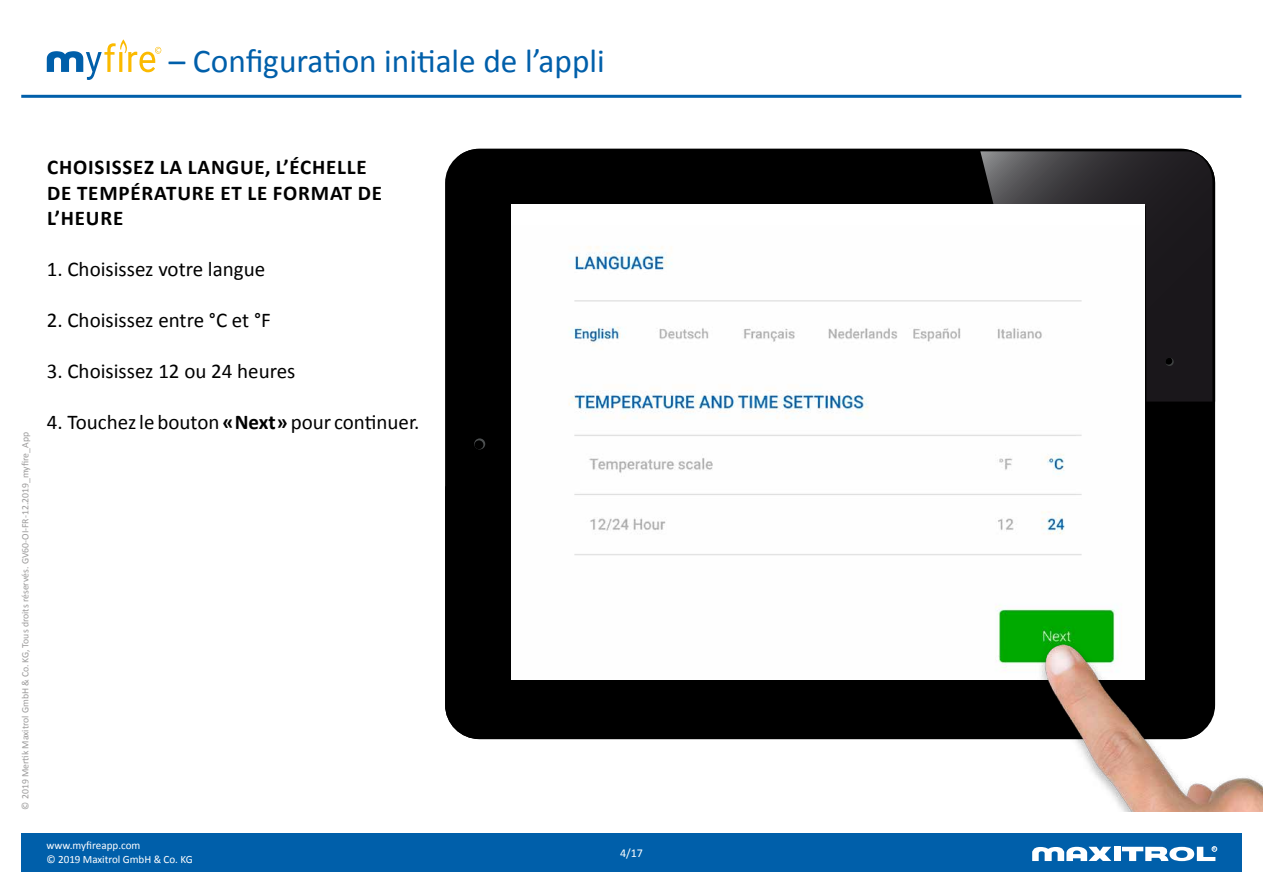
<style>
.page{position:relative;width:1263px;height:893px;background:#fff}
.page>*{position:absolute;margin:0;border:0;box-sizing:border-box;transform-origin:0 0}
.t1{font:33.3px "Calibri";color:#005faa}
.t2{font:21px "Calibri";color:#000}
.t3{font:700 21px/25.5px "Calibri";letter-spacing:.04em;color:#000}
.t4{font:12px "Calibri";color:#fff}
.t5{font:11.1px "Calibri";letter-spacing:-.005em;color:#fff}
.t6{font:9.75px "Calibri";color:#9b9a9a}
.t7{font:700 4.05px "Arial";color:#fff}
.s1{font-weight:700}
</style>
<div class="page">
<div style="left:21px;top:833px;width:1221px;height:39px;background:#005faa"></div>
<div style="left:1114px;top:847px;width:6px;height:14px;background:#fff"></div>
<svg style="left:1032px;top:847px;width:79px;height:14px"></svg>
<svg style="left:1122px;top:846px;width:95px;height:15px"></svg>
<hr style="left:21px;top:95px;width:1220px;height:3px;background:#005faa">
<svg style="left:47px;top:39px;width:114px;height:41px"></svg>
<div style="left:445px;top:149px;width:770px;height:590px;background:#000"></div>
<svg style="left:474px;top:438px;width:11px;height:11px"></svg>
<div style="left:474px;top:440px;width:9px;height:9px;background:#000;border-radius:50%"></div>
<svg style="left:980px;top:151px;width:232px;height:251px;background:#29272b"></svg>
<div style="left:1165px;top:358px;width:9px;height:8px;background:#353737;border-radius:50%"></div>
<svg style="left:1165px;top:358px;width:7px;height:7px"></svg>
<div style="left:511px;top:205px;width:634px;height:475px;background:#fff"></div>
<img style="left:568px;top:246px;width:547px;height:422px">
<img style="left:1029px;top:637px;width:234px;height:175px">
<h1 class="t1" style="left:169px;top:41px;width:437px">– Configuration initiale de l’appli</h1>
<p class="t6" style="left:19px;top:810px;width:379px;rotate:-90deg">© 2019 Mertik Maxitrol GmbH &amp; Co.KG, Tous droits réservés. GV60-OI-FR-12.2019_myfire_App</p>
<p class="t3" style="left:47px;top:154px;width:337px">CHOISISSEZ LA LANGUE, L’ÉCHELLE<br>DE TEMPÉRATURE ET LE FORMAT DE<br>L’HEURE</p>
<p class="t2" style="left:47px;top:256px;width:220px">1. Choisissez votre langue</p>
<p class="t2" style="left:47px;top:307px;width:226px">2. Choisissez entre °C et °F</p>
<p class="t2" style="left:47px;top:358px;width:250px">3. Choisissez 12 ou 24 heures</p>
<p class="t2" style="left:47px;top:409px;width:374px">4. Touchez le bouton <span class="s1">«Next»</span> pour continuer.</p>
<p class="t5" style="left:47px;top:839px;width:95px">www.myfireapp.com</p>
<p class="t7" style="left:1213px;top:846px;width:4px">R</p>
<p class="t5" style="left:47px;top:852px;width:148px">© 2019 Maxitrol GmbH &amp; Co. KG</p>
<p class="t4" style="left:620px;top:846px;width:24px">4/17</p>
</div>
